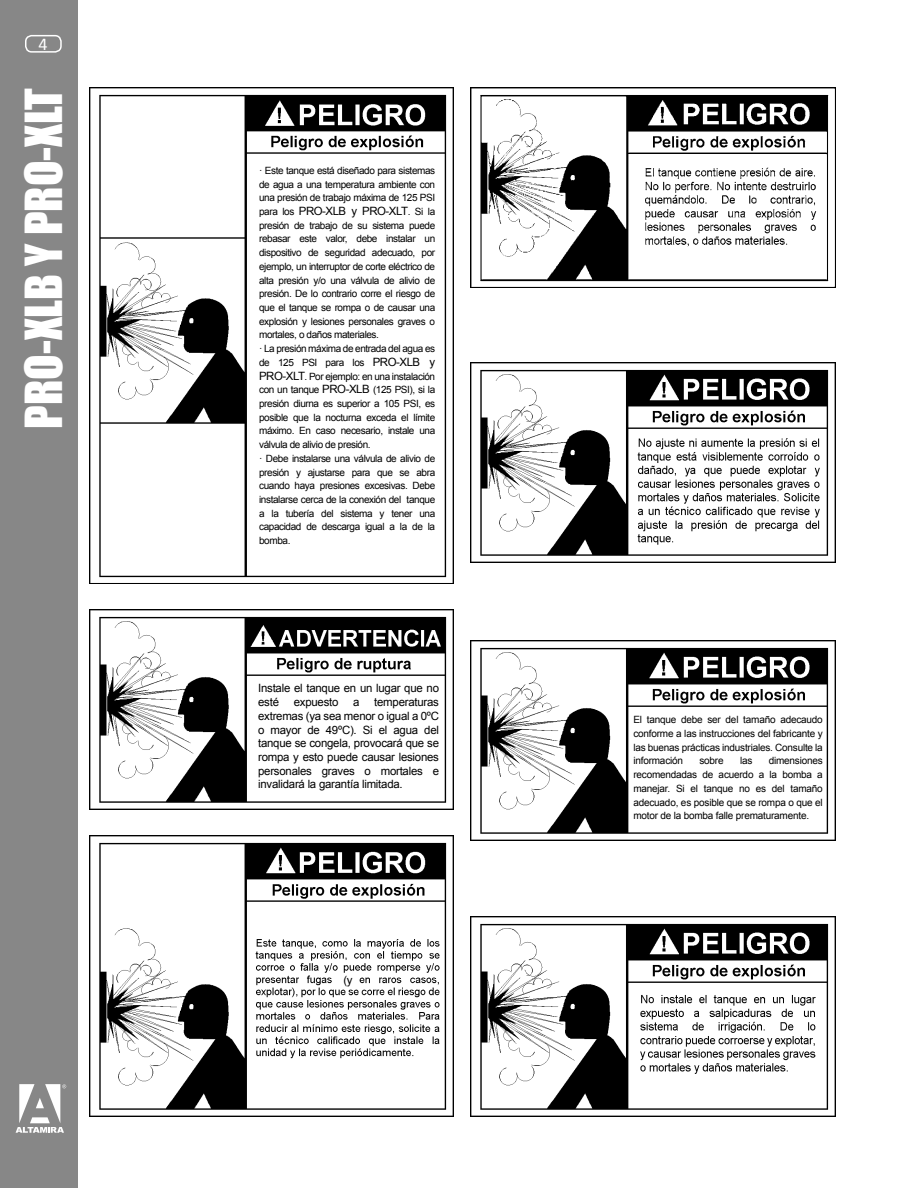
<style>
.page{position:relative;width:918px;height:1188px;background:#fff}
.page>*{position:absolute;margin:0;border:0;box-sizing:border-box;transform-origin:0 0}
.t1{font:46.95px "Impact";color:#fff}
.t2{font:18px "Calibri";color:#fff}
.t3{font:11.4px/13.6px "Arial";letter-spacing:-.02em;color:#000}
.t4{font:11.4px "Arial";letter-spacing:-.04em;color:#000}
.t5{font:10.05px/13.6px "Arial";letter-spacing:-.04em;color:#000;text-align:justify}
.s1{font-size:10.05px}
.s2{font-size:11.4px}
</style>
<div class="page">
<div style="left:0;top:0;width:78px;height:1188px;background:#878787"></div>
<div style="left:25px;top:35px;width:37px;height:18px;border:2px solid #fff;border-radius:6px"></div>
<svg style="left:16px;top:1084px;width:50px;height:49px"></svg>
<img style="left:90px;top:88px;width:364px;height:495px">
<img style="left:471px;top:916px;width:364px;height:200px">
<img style="left:90px;top:610px;width:364px;height:200px">
<img style="left:471px;top:88px;width:364px;height:200px">
<img style="left:471px;top:362px;width:364px;height:200px">
<img style="left:471px;top:640px;width:364px;height:200px">
<img style="left:90px;top:835px;width:364px;height:281px">
<div style="left:249px;top:156px;width:192px;height:418px;background:#fff"></div>
<div style="left:253px;top:681px;width:188px;height:118px;background:#fff"></div>
<div style="left:252px;top:1038px;width:192px;height:68px;background:#fff"></div>
<div style="left:635px;top:708px;width:187px;height:119px;background:#fff"></div>
<div style="left:252px;top:904px;width:189px;height:132px;background:#fff"></div>
<img style="left:253px;top:935px;width:189px;height:124px">
<div style="left:339px;top:975px;width:11px;height:11px;background:#fff"></div>
<h2 class="t2" style="left:39px;top:32px;width:11px">4</h2>
<h1 class="t1" style="left:7px;top:429px;width:342px;rotate:-90deg">PRO-XLB Y PRO-XLT</h1>
<p class="t5" style="left:259px;top:164px;width:178px">· Este tanque está diseñado para sistemas de agua a una temperatura ambiente con una presión de trabajo máxima de 125 PSI</p>
<p class="t4" style="left:259px;top:204px;width:178px"><span class="s1">para los</span> PRO-XLB y PRO-XLT<span class="s1">. Si la</span></p>
<p class="t5" style="left:259px;top:218px;width:178px;text-align:left">presión de trabajo de su sistema puede rebasar este valor, debe instalar un dispositivo de seguridad adecuado, por ejemplo, un interruptor de corte eléctrico de alta presión y/o una válvula de alivio de presión. De lo contrario corre el riesgo de que el tanque se rompa o de causar una explosión y lesiones personales graves o mortales, o daños materiales.<br>· La presión máxima de entrada del agua es de 125 PSI para los <span class="s2">PRO-XLB y PRO-XLT</span>. Por ejemplo: en una instalación con un tanque <span class="s2">PRO-XLB</span> (125 PSI), si la presión diurna es superior a 105 PSI, es posible que la nocturna exceda el límite máximo. En caso necesario, instale una válvula de alivio de presión.<br>· Debe instalarse una válvula de alivio de presión y ajustarse para que se abra cuando haya presiones excesivas. Debe instalarse cerca de la conexión del tanque a la tubería del sistema y tener una capacidad de descarga igual a la de la bomba.</p>
<p class="t3" style="left:258px;top:682px;width:182px">Instale el tanque en un lugar que no esté</p>
<p class="t3" style="left:258px;top:695px;width:182px;text-align:justify;text-indent:116px">temperaturas extremas (ya sea menor o igual a 0ºC o mayor de 49ºC). Si el agua del tanque se congela, provocará que se rompa y esto puede causar lesiones personales graves o mortales e invalidará la garantía limitada.</p>
<p class="t3" style="left:294px;top:695px;width:46px">expuesto</p>
<p class="t3" style="left:353px;top:695px;width:8px">a</p>
<p class="t3" style="left:343px;top:974px;width:11px">(y</p>
<p class="t5" style="left:633px;top:713px;width:191px">El tanque debe ser del tamaño adecaudo conforme a las instrucciones del fabricante y las buenas prácticas industriales. Consulte la información</p>
<p class="t5" style="left:633px;top:754px;width:191px;text-indent:135px">dimensiones recomendadas de acuerdo a la bomba a manejar. Si el tanque no es del tamaño adecuado, es posible que se rompa o que el motor de la bomba falle prematuramente.</p>
<p class="t5" style="left:699px;top:754px;width:26px">sobre</p>
<p class="t5" style="left:740px;top:754px;width:14px">las</p>
</div>
